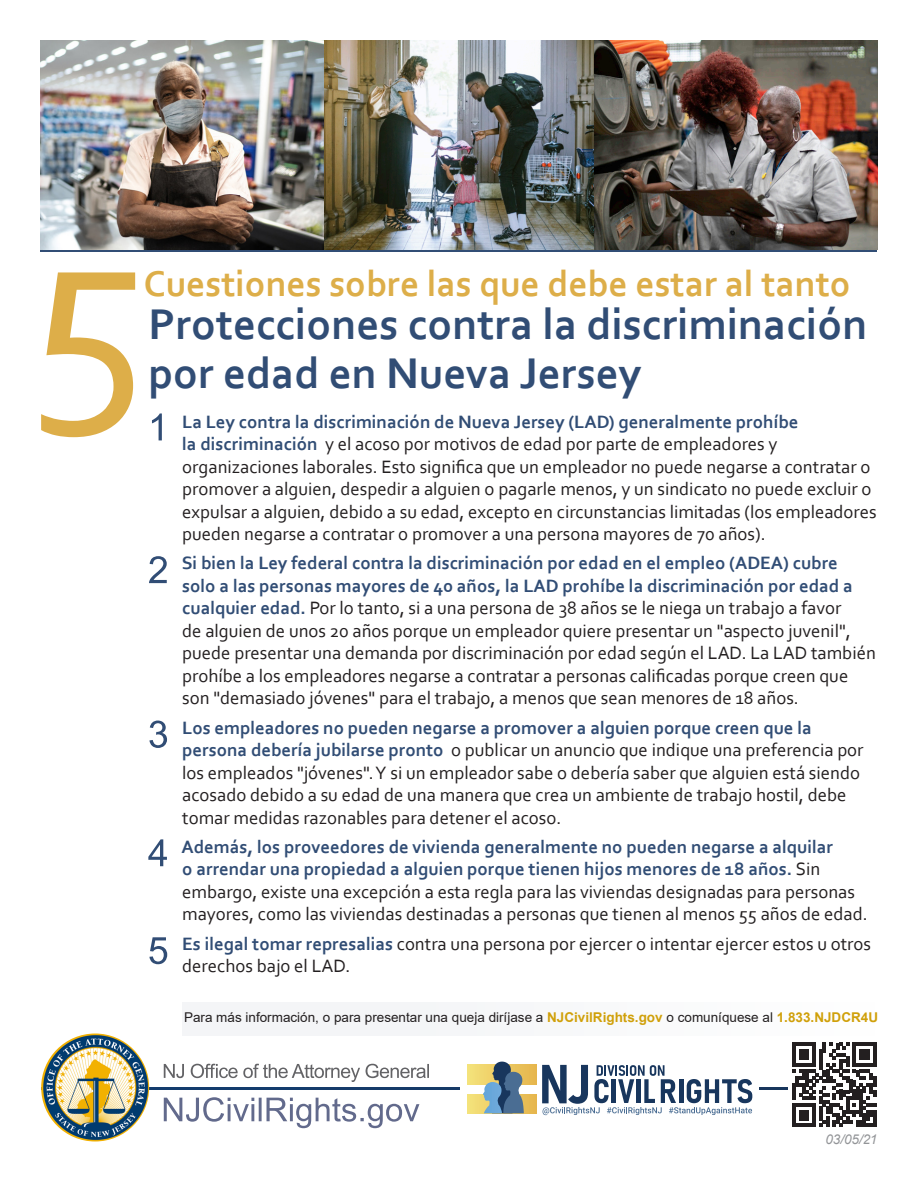
<style>
.page{position:relative;width:918px;height:1188px;background:#fff}
.page>*{position:absolute;margin:0;border:0;box-sizing:border-box;transform-origin:0 0}
.Head{font:700 45px/49.5px "Corbel";color:#314d75}
.t1{font:700 37.5px "Corbel";color:#ddae49}
.Body{font:18.75px/22.5px "Corbel";color:#231f20}
.t2{font:13.5px "Arial";color:#231f20}
.t3{font:italic 13.5px "Arial";color:#939598}
.s1{font-weight:700;color:#314d75}
.s2{font-weight:700;color:#d0a00a}
</style>
<div class="page">
<hr style="left:40px;top:250px;width:838px;height:2px;background:#314d75">
<img style="left:324px;top:40px;width:270px;height:210px">
<img style="left:594px;top:40px;width:284px;height:210px">
<img style="left:40px;top:40px;width:284px;height:210px">
<div style="left:182px;top:1002px;width:696px;height:34px;background:#f6f7f9"></div>
<svg style="left:41px;top:272px;width:94px;height:165px"></svg>
<svg style="left:149px;top:1088px;width:638px;height:2px"></svg>
<svg style="left:164px;top:1097px;width:255px;height:31px"></svg>
<svg style="left:164px;top:1064px;width:265px;height:18px"></svg>
<div style="left:460px;top:1057px;width:299px;height:63px;background:#fff"></div>
<svg style="left:467px;top:1065px;width:69px;height:19px"></svg>
<svg style="left:467px;top:1094px;width:69px;height:19px"></svg>
<svg style="left:483px;top:1062px;width:41px;height:51px;background:#748a91"></svg>
<svg style="left:542px;top:1065px;width:210px;height:50px"></svg>
<img style="left:41px;top:1034px;width:108px;height:108px;border-radius:54px">
<svg style="left:792px;top:1043px;width:84px;height:84px"></svg>
<svg style="left:152px;top:413px;width:10px;height:27px"></svg>
<svg style="left:149px;top:556px;width:18px;height:27px"></svg>
<svg style="left:149px;top:721px;width:18px;height:27px"></svg>
<svg style="left:148px;top:839px;width:19px;height:27px"></svg>
<svg style="left:149px;top:937px;width:18px;height:27px"></svg>
<h2 class="t1" style="left:144px;top:260px;width:708px">Cuestiones sobre las que debe estar al tanto</h2>
<p class="Head" style="left:148px;top:298px;width:721px">Protecciones contra la discriminación por edad en Nueva Jersey</p>
<p class="Body" style="left:182px;top:410px;width:696px"><span class="s1">La Ley contra la discriminación de Nueva Jersey (LAD) generalmente prohíbe<br>la discriminación</span> y el acoso por motivos de edad por parte de empleadores y organizaciones laborales. Esto significa que un empleador no puede negarse a contratar o promover a alguien, despedir a alguien o pagarle menos, y un sindicato no puede excluir o expulsar a alguien, debido a su edad, excepto en circunstancias limitadas (los empleadores pueden negarse a contratar o promover a una persona mayores de 70 años).</p>
<p class="Body" style="left:182px;top:551px;width:696px"><span class="s1">Si bien la Ley federal contra la discriminación por edad en el empleo (ADEA) cubre solo a las personas mayores de 40 años, la LAD prohíbe la discriminación por edad a cualquier edad.</span> Por lo tanto, si a una persona de 38 años se le niega un trabajo a favor<br>de alguien de unos 20 años porque un empleador quiere presentar un "aspecto juvenil", puede presentar una demanda por discriminación por edad según el LAD. La LAD también prohíbe a los empleadores negarse a contratar a personas calificadas porque creen que son "demasiado jóvenes" para el trabajo, a menos que sean menores de 18 años.</p>
<p class="Body" style="left:182px;top:716px;width:683px"><span class="s1">Los empleadores no pueden negarse a promover a alguien porque creen que la persona debería jubilarse pronto</span> o publicar un anuncio que indique una preferencia por los empleados "jóvenes". Y si un empleador sabe o debería saber que alguien está siendo acosado debido a su edad de una manera que crea un ambiente de trabajo hostil, debe tomar medidas razonables para detener el acoso.</p>
<p class="Body" style="left:181px;top:835px;width:688px"><span class="s1">Además, los proveedores de vivienda generalmente no pueden negarse a alquilar<br>o arrendar una propiedad a alguien porque tienen hijos menores de 18 años.</span> Sin embargo, existe una excepción a esta regla para las viviendas designadas para personas mayores, como las viviendas destinadas a personas que tienen al menos 55 años de edad.</p>
<p class="Body" style="left:182px;top:932px;width:690px"><span class="s1">Es ilegal tomar represalias</span> contra una persona por ejercer o intentar ejercer estos u otros derechos bajo el LAD.</p>
<p class="t2" style="left:184px;top:1008px;width:696px">Para más información, o para presentar una queja diríjase a <span class="s2">NJCivilRights.gov</span> o comuníquese al <span class="s2">1.833.NJDCR4U</span></p>
<p class="t3" style="left:826px;top:1130px;width:53px">03/05/21</p>
</div>
